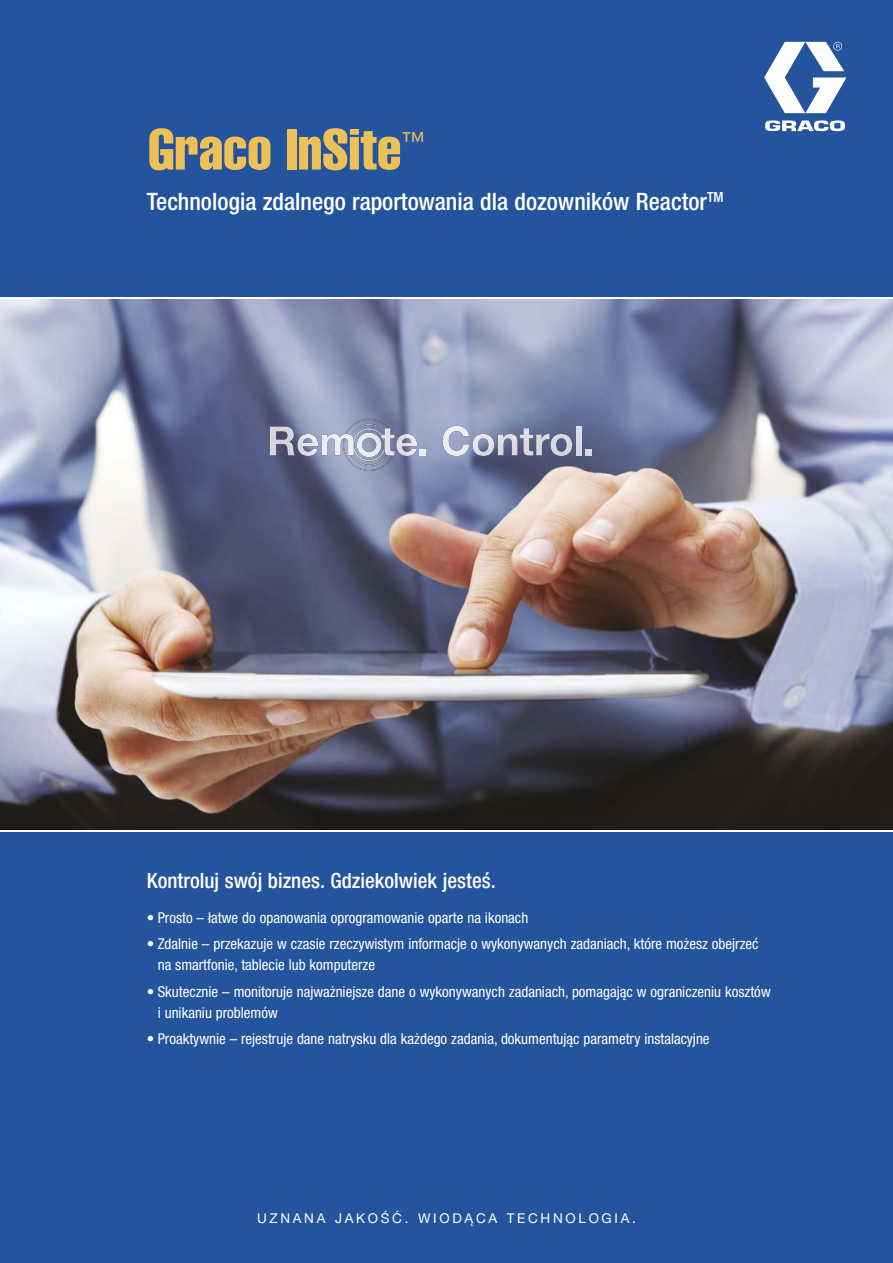
<style>
.page{position:relative;width:893px;height:1263px;background:#24549d}
.page>*{position:absolute;margin:0;border:0;box-sizing:border-box;transform-origin:0 0}
.t1{font:57px "Helvetica LT Std Comp";color:#edc158}
.t2{font:500 condensed 24px "Helvetica Neue LTCE";color:#fff}
.t3{font:condensed 23.55px "Helvetica Neue LT Std";color:#edc158}
.t4{font:500 condensed 21px "Helvetica Neue LTCE";color:#fff}
.t5{font:condensed 15px/21px "Helvetica Neue LTCE";color:#fff}
.t6{font:13.5px "Helvetica Neue CELT";letter-spacing:.2em;color:#fff}
</style>
<div class="page">
<svg style="left:764px;top:42px;width:82px;height:89px"></svg>
<img style="left:0;top:299px;width:893px;height:531px">
<hr style="left:0;top:298px;width:893px;height:1px;background:#fff">
<hr style="left:0;top:830px;width:893px;height:2px;background:#fff">
<img style="left:442px;top:426px;width:27px;height:30px">
<img style="left:472px;top:434px;width:22px;height:22px">
<img style="left:498px;top:434px;width:19px;height:21px">
<img style="left:520px;top:428px;width:13px;height:28px">
<img style="left:536px;top:434px;width:36px;height:22px">
<img style="left:576px;top:426px;width:6px;height:29px">
<svg style="left:585px;top:449px;width:6px;height:6px"></svg>
<img style="left:343px;top:419px;width:52px;height:52px">
<img style="left:270px;top:426px;width:25px;height:29px">
<img style="left:297px;top:434px;width:22px;height:22px">
<img style="left:322px;top:434px;width:32px;height:21px">
<img style="left:381px;top:428px;width:14px;height:28px">
<img style="left:396px;top:434px;width:22px;height:22px">
<svg style="left:419px;top:449px;width:7px;height:6px"></svg>
<img style="left:357px;top:433px;width:24px;height:24px">
<h1 class="t1" style="left:148px;top:129px;width:255px">Graco InSite</h1>
<h3 class="t3" style="left:401px;top:132px;width:25px">™</h3>
<h2 class="t2" style="left:147px;top:193px;width:578px">Technologia zdalnego raportowania dla dozowników Reactor<sup>TM</sup></h2>
<h3 class="t4" style="left:147px;top:873px;width:350px">Kontroluj swój biznes. Gdziekolwiek jesteś.</h3>
<p class="t5" style="left:147px;top:909px;width:383px">• Prosto – łatwe do opanowania oprogramowanie oparte na ikonach</p>
<p class="t5" style="left:158px;top:935px;width:602px;text-indent:-11px">• Zdalnie – przekazuje w czasie rzeczywistym informacje o wykonywanych zadaniach, które możesz obejrzeć na smartfonie, tablecie lub komputerze</p>
<p class="t5" style="left:158px;top:982px;width:615px;text-indent:-11px">• Skutecznie – monitoruje najważniejsze dane o wykonywanych zadaniach, pomagając w ograniczeniu kosztów i unikaniu problemów</p>
<p class="t5" style="left:147px;top:1030px;width:564px">• Proaktywnie – rejestruje dane natrysku dla każdego zadania, dokumentując parametry instalacyjne</p>
<p class="t6" style="left:257px;top:1213px;width:380px">UZNANA JAKOŚĆ. WIODĄCA TECHNOLOGIA.</p>
</div>
